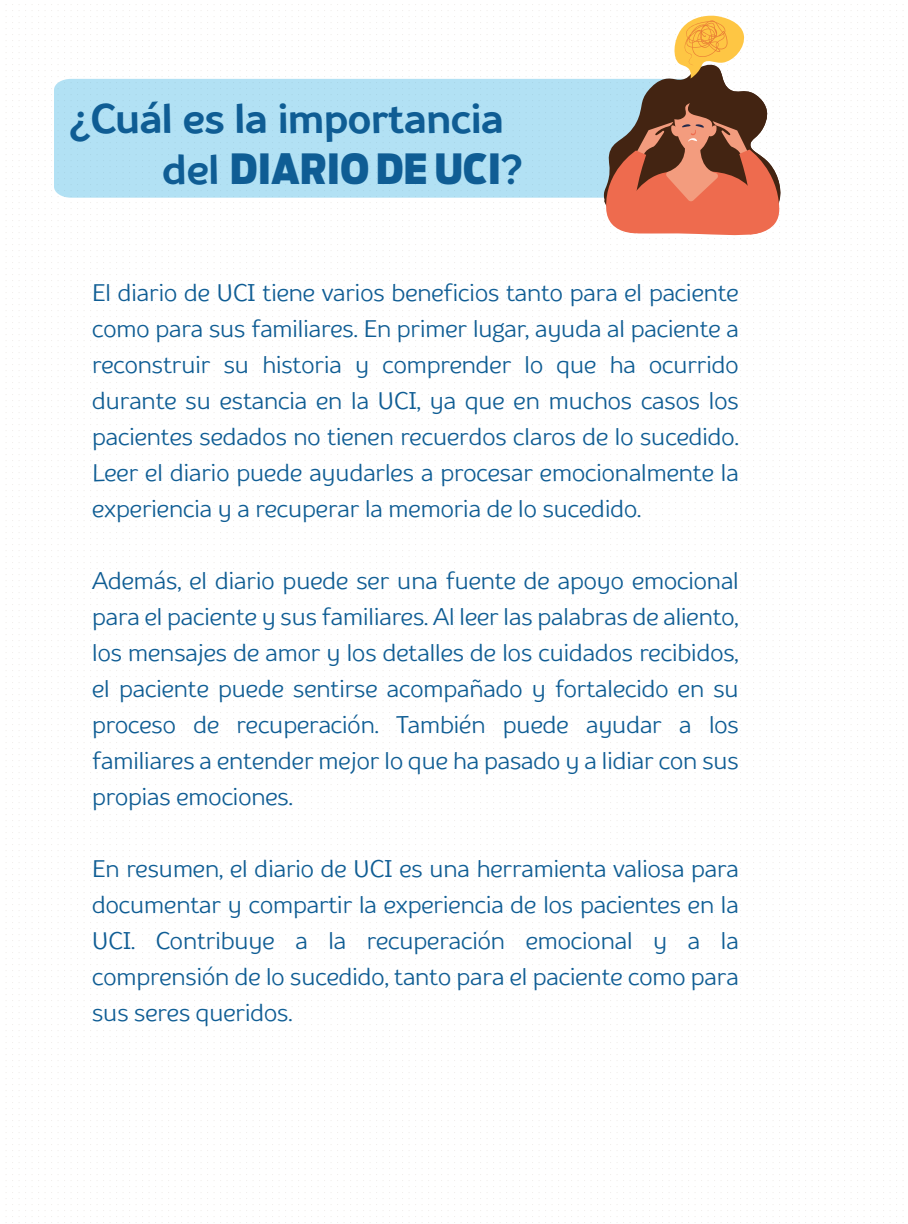
<style>
.page{position:relative;width:908px;height:1224px;background:#fff}
.page>*{position:absolute;margin:0;border:0;box-sizing:border-box;transform-origin:0 0}
.t1{font:700 41.4px "TT Souses";color:#0f5d94}
.t2{font:900 41.4px "Antenna Cond";color:#0f5d94}
.t3{font:24px/36px "TT Souses";color:#0f5d94;text-align:justify}
.s1{font-family:"TT Souses";font-weight:700}
</style>
<div class="page">
<div style="left:54px;top:79px;width:548px;height:119px;background:#b2e1f4"></div>
<svg style="left:602px;top:15px;width:179px;height:221px"></svg>
<h1 class="t1" style="left:69px;top:90px;width:435px">¿Cuál es la importancia</h1>
<h1 class="t2" style="left:162px;top:144px;width:361px"><span class="s1">del</span> DIARIO DE UCI<span class="s1">?</span></h1>
<p class="t3" style="left:92px;top:275px;width:647px">El diario de UCI tiene varios beneficios tanto para el paciente como para sus familiares. En primer lugar, ayuda al paciente a reconstruir su historia y comprender lo que ha ocurrido durante su estancia en la UCI, ya que en muchos casos los pacientes sedados no tienen recuerdos claros de lo sucedido.<br>Leer el diario puede ayudarles a procesar emocionalmente la experiencia y a recuperar la memoria de lo sucedido.</p>
<p class="t3" style="left:92px;top:563px;width:648px">Además, el diario puede ser una fuente de apoyo emocional para el paciente y sus familiares. Al leer las palabras de aliento, los mensajes de amor y los detalles de los cuidados recibidos, el paciente puede sentirse acompañado y fortalecido en su proceso de recuperación. También puede ayudar a los familiares a entender mejor lo que ha pasado y a lidiar con sus propias emociones.</p>
<p class="t3" style="left:92px;top:851px;width:648px">En resumen, el diario de UCI es una herramienta valiosa para documentar y compartir la experiencia de los pacientes en la UCI. Contribuye a la recuperación emocional y a la comprensión de lo sucedido, tanto para el paciente como para sus seres queridos.</p>
</div>
